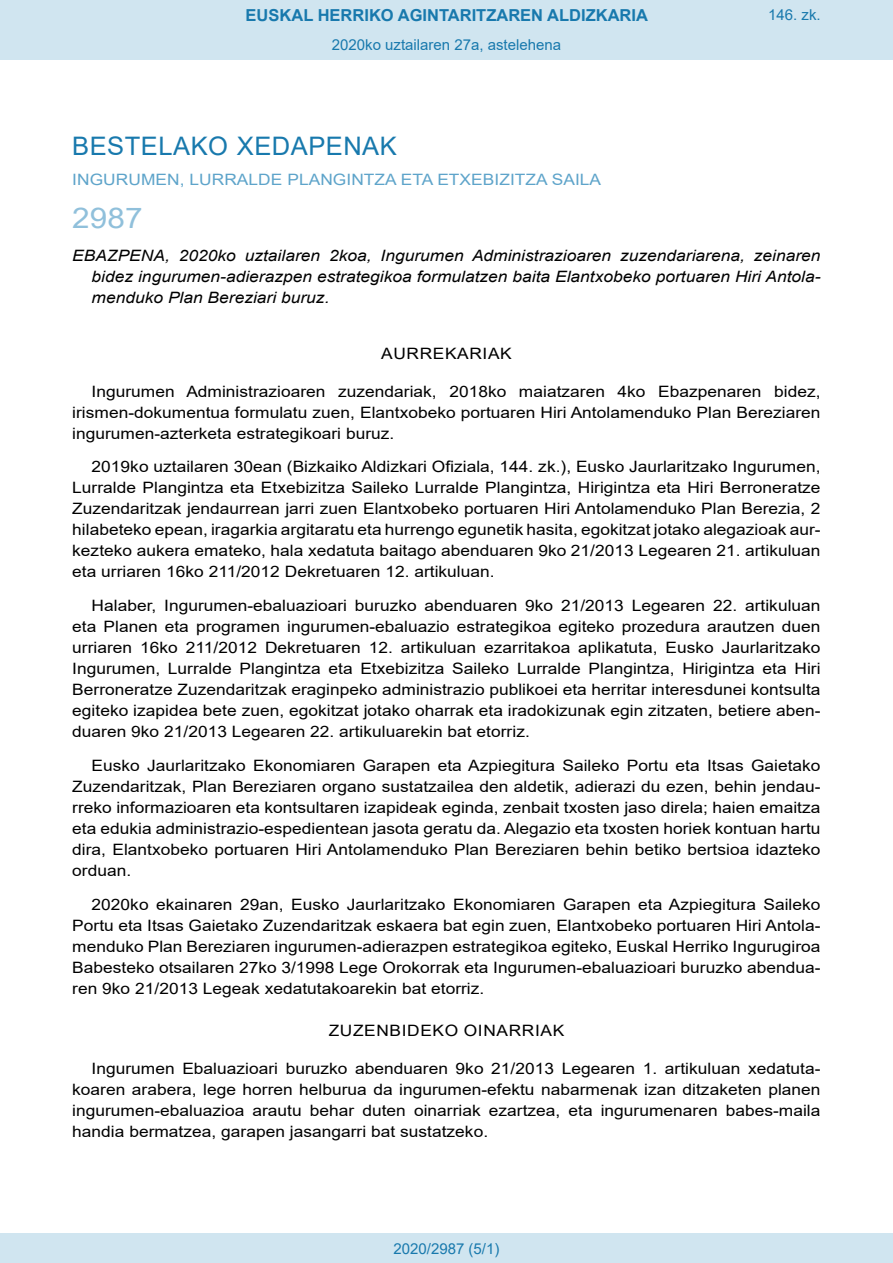
<style>
.page{position:relative;width:893px;height:1263px;background:#fff}
.page>*{position:absolute;margin:0;border:0;box-sizing:border-box;transform-origin:0 0}
.BOPVOrden{font:28.5px "Arial";color:#90c0db;scale:1.11 1}
.BOPVSeccion{font:25.5px "Arial";letter-spacing:.02em;color:#1879ad}
.t1{font:700 16.5px "Arial";color:#1879ad}
.BOPVDetalle{font:15.6px/21px "Arial";color:#000;text-align:justify;scale:1.11 1}
.BOPVTitulo{font:italic 15.6px/21px "Arial";color:#000;text-align:justify;scale:1.11 1}
.BOPVOrganismo{font:15.6px "Arial";letter-spacing:.005em;color:#5ea4ca;scale:1.11 1}
.BOPVClave{font:15.6px "Arial";letter-spacing:.035em;color:#000;scale:1.11 1}
.Paginacion_Centro{font:15px "Arial";color:#1879ad}
</style>
<div class="page">
<div style="left:0;top:0;width:893px;height:60px;background:#d0e5f0"></div>
<div style="left:0;top:1233px;width:893px;height:30px;background:#d0e5f0"></div>
<p class="t1" style="left:246px;top:3px;width:404px">EUSKAL HERRIKO AGINTARITZAREN ALDIZKARIA</p>
<p class="Paginacion_Centro" style="left:332px;top:35px;width:231px">2020ko uztailaren 27a, astelehena</p>
<p class="Paginacion_Centro" style="left:768px;top:5px;width:54px">146. zk.</p>
<p class="BOPVSeccion" style="left:72px;top:128px;width:326px">BESTELAKO XEDAPENAK</p>
<p class="BOPVOrganismo" style="left:72px;top:169px;width:478px">INGURUMEN, LURRALDE PLANGINTZA ETA ETXEBIZITZA SAILA</p>
<p class="BOPVOrden" style="left:72px;top:198px;width:65px">2987</p>
<p class="BOPVTitulo" style="left:92px;top:246px;width:658px;text-indent:-19px">EBAZPENA, 2020ko uztailaren 2koa, Ingurumen Administrazioaren zuzendariarena, zeinaren bidez ingurumen-adierazpen estrategikoa formulatzen baita Elantxobeko portuaren Hiri Antola&shy;menduko Plan Bereziari buruz.</p>
<p class="BOPVClave" style="left:381px;top:342px;width:119px">AURREKARIAK</p>
<p class="BOPVDetalle" style="left:72px;top:380px;width:676px;text-indent:19px">Ingurumen Administrazioaren zuzendariak, 2018ko maiatzaren 4ko Ebazpenaren bidez, irismen-dokumentua formulatu zuen, Elantxobeko portuaren Hiri Antolamenduko Plan Bereziaren ingurumen-azterketa estrategikoari buruz.</p>
<p class="BOPVDetalle" style="left:72px;top:456px;width:676px;text-indent:19px">2019ko uztailaren 30ean (Bizkaiko Aldizkari Ofiziala, 144. zk.), Eusko Jaurlaritzako Ingurumen, Lurralde Plangintza eta Etxebizitza Saileko Lurralde Plangintza, Hirigintza eta Hiri Berroneratze Zuzendaritzak jendaurrean jarri zuen Elantxobeko portuaren Hiri Antolamenduko Plan Berezia, 2 hilabeteko epean, iragarkia argitaratu eta hurrengo egunetik hasita, egokitzat jotako alegazioak aur&shy;kezteko aukera emateko, hala xedatuta baitago abenduaren 9ko 21/2013 Legearen 21. artikuluan eta urriaren 16ko 211/2012 Dekretuaren 12. artikuluan.</p>
<p class="BOPVDetalle" style="left:72px;top:595px;width:676px;text-indent:19px">Halaber, Ingurumen-ebaluazioari buruzko abenduaren 9ko 21/2013 Legearen 22. artikuluan eta Planen eta programen ingurumen-ebaluazio estrategikoa egiteko prozedura arautzen duen urriaren 16ko 211/2012 Dekretuaren 12. artikuluan ezarritakoa aplikatuta, Eusko Jaurlaritzako Ingurumen, Lurralde Plangintza eta Etxebizitza Saileko Lurralde Plangintza, Hirigintza eta Hiri Berroneratze Zuzendaritzak eraginpeko administrazio publikoei eta herritar interesdunei kontsulta egiteko izapidea bete zuen, egokitzat jotako oharrak eta iradokizunak egin zitzaten, betiere aben&shy;duaren 9ko 21/2013 Legearen 22. artikuluarekin bat etorriz.</p>
<p class="BOPVDetalle" style="left:72px;top:755px;width:676px;text-indent:19px">Eusko Jaurlaritzako Ekonomiaren Garapen eta Azpiegitura Saileko Portu eta Itsas Gaietako Zuzendaritzak, Plan Bereziaren organo sustatzailea den aldetik, adierazi du ezen, behin jendau&shy;rreko informazioaren eta kontsultaren izapideak eginda, zenbait txosten jaso direla; haien emaitza eta edukia administrazio-espedientean jasota geratu da. Alegazio eta txosten horiek kontuan hartu dira, Elantxobeko portuaren Hiri Antolamenduko Plan Bereziaren behin betiko bertsioa idazteko orduan.</p>
<p class="BOPVDetalle" style="left:72px;top:893px;width:676px;text-indent:19px">2020ko ekainaren 29an, Eusko Jaurlaritzako Ekonomiaren Garapen eta Azpiegitura Saileko Portu eta Itsas Gaietako Zuzendaritzak eskaera bat egin zuen, Elantxobeko portuaren Hiri Antola&shy;menduko Plan Bereziaren ingurumen-adierazpen estrategikoa egiteko, Euskal Herriko Ingurugiroa Babesteko otsailaren 27ko 3/1998 Lege Orokorrak eta Ingurumen-ebaluazioari buruzko abendua&shy;ren 9ko 21/2013 Legeak xedatutakoarekin bat etorriz.</p>
<p class="BOPVClave" style="left:329px;top:1020px;width:214px">ZUZENBIDEKO OINARRIAK</p>
<p class="BOPVDetalle" style="left:72px;top:1058px;width:676px;text-indent:19px">Ingurumen Ebaluazioari buruzko abenduaren 9ko 21/2013 Legearen 1. artikuluan xedatuta&shy;koaren arabera, lege horren helburua da ingurumen-efektu nabarmenak izan ditzaketen planen ingurumen-ebaluazioa arautu behar duten oinarriak ezartzea, eta ingurumenaren babes-maila handia bermatzea, garapen jasangarri bat sustatzeko.</p>
<p class="Paginacion_Centro" style="left:393px;top:1238px;width:107px">2020/2987 (5/1)</p>
</div>
